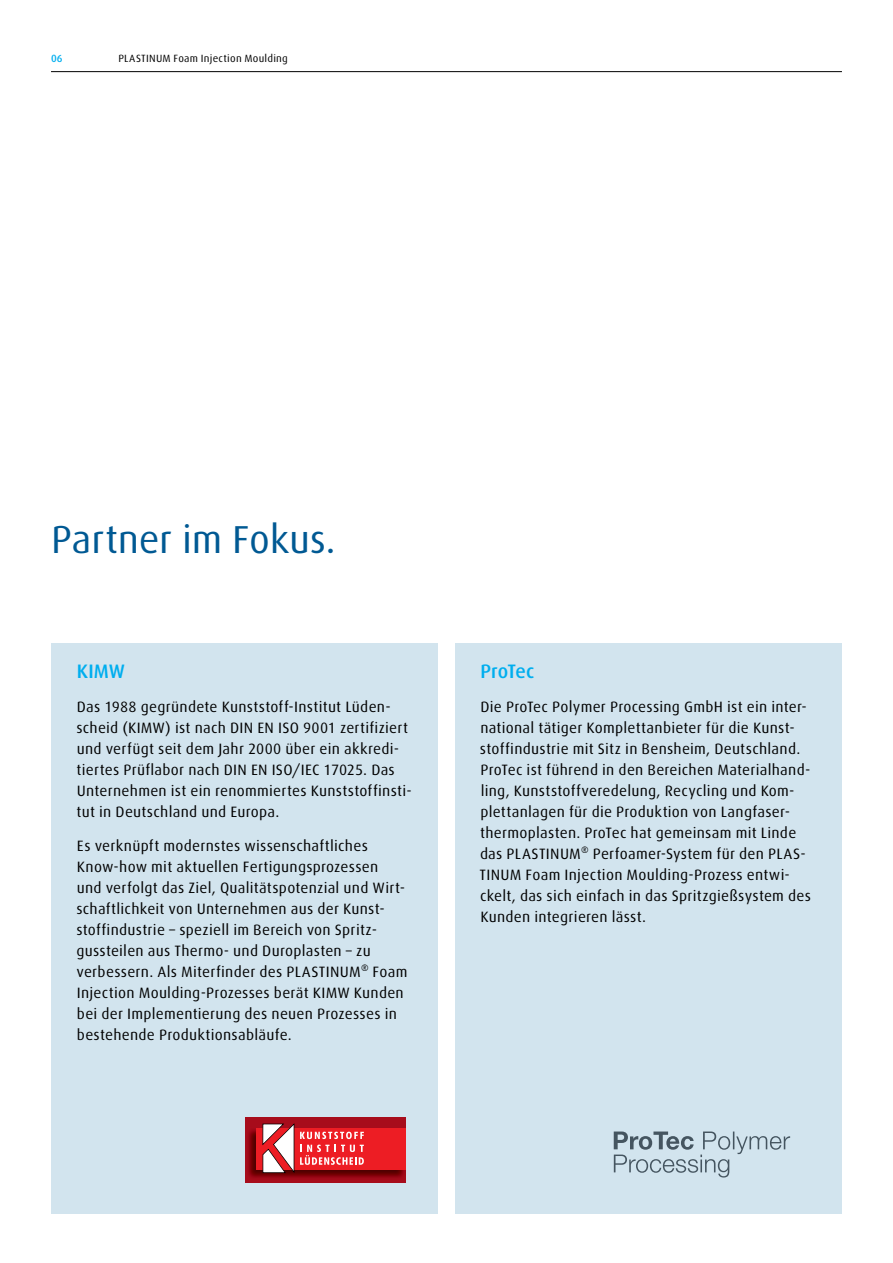
<style>
.page{position:relative;width:893px;height:1263px;background:#fff}
.page>*{position:absolute;margin:0;border:0;box-sizing:border-box;transform-origin:0 0}
.t1{font:39px "Linde Dax Global";letter-spacing:-.01em;color:#005993}
.t2{font:500 19.5px "Linde Dax Global";color:#00aeef}
.t3{font:15px/21px "Linde Dax Global";letter-spacing:.015em;color:#000}
.t4{font:10.5px "Linde Dax Global";letter-spacing:.02em;color:#000}
.t5{font:500 10.5px "Linde Dax Global";color:#00aeef}
</style>
<div class="page">
<hr style="left:51px;top:71px;width:791px;height:1px;background:#000">
<div style="left:51px;top:643px;width:387px;height:571px;background:#d2e4ee"></div>
<div style="left:455px;top:643px;width:386px;height:571px;background:#d2e4ee"></div>
<div style="left:245px;top:1117px;width:160px;height:65px;background:#a70c1b"></div>
<img style="left:248px;top:1128px;width:158px;height:51px">
<div style="left:256px;top:1128px;width:149px;height:41px;background:#ed1d24"></div>
<svg style="left:300px;top:1132px;width:64px;height:33px"></svg>
<svg style="left:262px;top:1123px;width:32px;height:50px"></svg>
<svg style="left:614px;top:1131px;width:176px;height:46px"></svg>
<p class="t5" style="left:51px;top:52px;width:13px">06</p>
<p class="t4" style="left:118px;top:52px;width:171px">PLASTINUM Foam Injection Moulding</p>
<h1 class="t1" style="left:51px;top:517px;width:286px">Partner im Fokus.</h1>
<h2 class="t2" style="left:77px;top:660px;width:50px">KIMW</h2>
<p class="t3" style="left:76px;top:696px;width:337px">Das 1988 gegründete Kunststoff-Institut Lüden&shy;scheid (KIMW) ist nach DIN EN ISO 9001 zertifiziert und verfügt seit dem Jahr 2000 über ein akkredi&shy;tiertes Prüflabor nach DIN EN ISO/IEC 17025. Das Unternehmen ist ein renommiertes Kunststoffinsti&shy;tut in Deutschland und Europa.</p>
<p class="t3" style="left:76px;top:835px;width:333px">Es verknüpft modernstes wissenschaftliches Know-how mit aktuellen Fertigungsprozessen<br>und verfolgt das Ziel, Qualitätspotenzial und Wirt&shy;schaftlichkeit von Unternehmen aus der Kunst&shy;stoffindustrie – speziell im Bereich von Spritz&shy;gussteilen aus Thermo- und Duroplasten – zu verbessern. Als Miterfinder des PLASTINUM® Foam Injection Moulding-Prozesses berät KIMW Kunden bei der Implementierung des neuen Prozesses in bestehende Produktionsabläufe.</p>
<h2 class="t2" style="left:480px;top:660px;width:55px">ProTec</h2>
<p class="t3" style="left:480px;top:696px;width:333px">Die ProTec Polymer Processing GmbH ist ein inter&shy;national tätiger Komplettanbieter für die Kunst&shy;stoffindustrie mit Sitz in Bensheim, Deutschland.<br>ProTec ist führend in den Bereichen Materialhand&shy;ling, Kunststoffveredelung, Recycling und Kom&shy;plettanlagen für die Produktion von Langfaser&shy;thermoplasten. ProTec hat gemeinsam mit Linde das PLASTINUM® Perfoamer-System für den PLAS-TINUM Foam Injection Moulding-Prozess entwi&shy;ckelt, das sich einfach in das Spritzgießsystem des Kunden integrieren lässt.</p>
</div>
